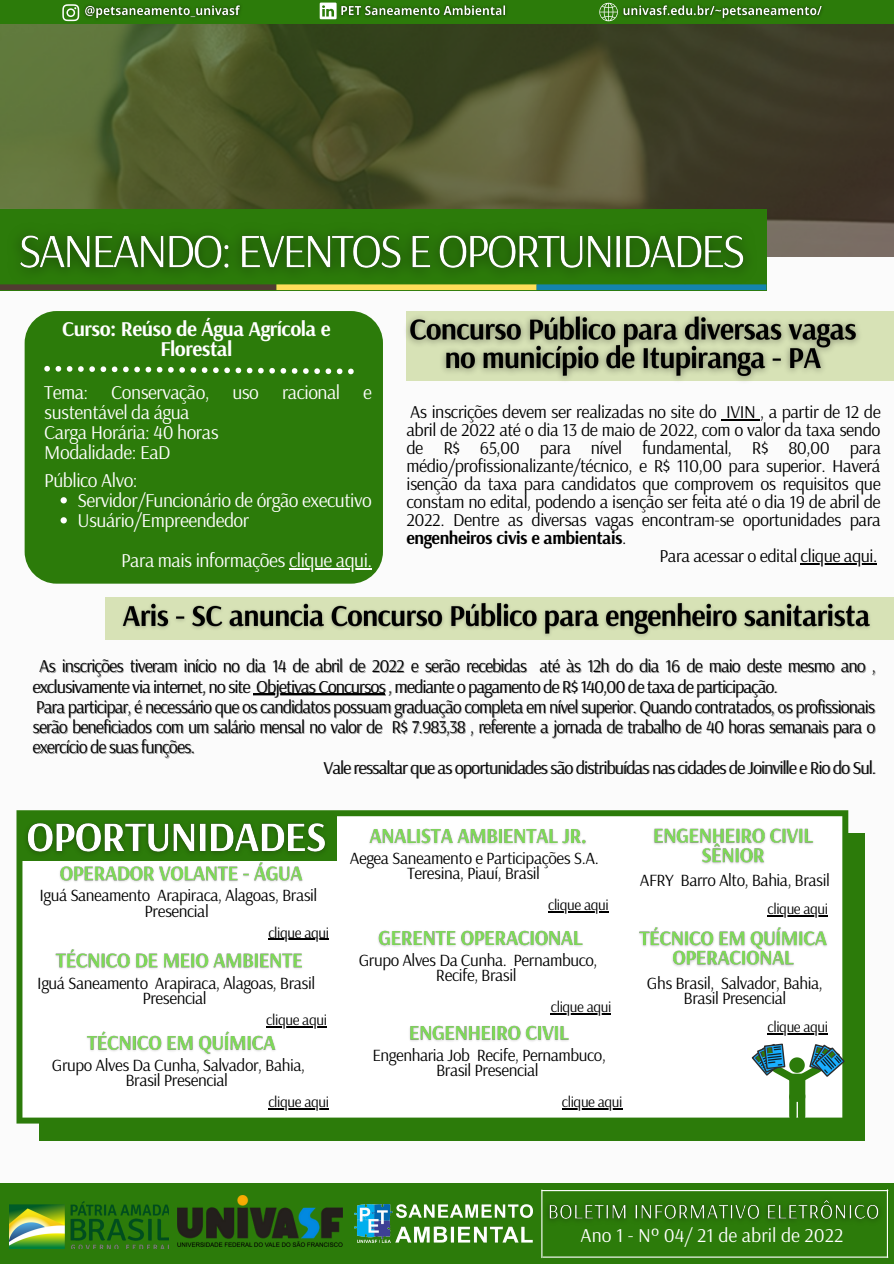
<style>
.page{position:relative;width:894px;height:1264px;background:#fff}
.page>*{position:absolute;margin:0;border:0;box-sizing:border-box;transform-origin:0 0}
.t1{font:700 21px/20.2px "Arsenal";letter-spacing:-.025em;color:#fff;text-align:center}
.t2{font:19.65px "Arsenal";color:#fff}
.t3{font:19.5px/20px "Arsenal";letter-spacing:-.025em;color:#fff}
.t4{font:18px/18px "Arsenal";letter-spacing:-.05em;color:#000;text-align:justify}
.t5{font:18px "Arsenal";letter-spacing:-.025em;color:#000}
.t6{font:17.1px/15.3px "Arsenal";letter-spacing:-.025em;color:#000;text-align:center}
.t7{font:15px "Arsenal";letter-spacing:-.025em;color:#000}
.s1{font-weight:700}
</style>
<div class="page">
<div style="left:0;top:0;width:893px;height:1263px;background:#fbfbfb"></div>
<svg style="left:0;top:24px;width:893px;height:232px;background:#4c512d"></svg>
<div style="left:0;top:0;width:893px;height:24px;background:#2c7b0a"></div>
<svg style="left:62px;top:4px;width:16px;height:17px"></svg>
<svg style="left:319px;top:3px;width:15px;height:16px"></svg>
<svg style="left:599px;top:2px;width:17px;height:20px"></svg>
<div style="left:0;top:1183px;width:893px;height:80px;background:#2c7b0a"></div>
<div style="left:25px;top:311px;width:358px;height:272px;background:#2c7b0a;border-radius:32px"></div>
<div style="left:39px;top:833px;width:825px;height:307px;background:#2c7b0a"></div>
<div style="left:16px;top:810px;width:832px;height:313px;background:#fff"></div>
<div style="left:105px;top:597px;width:788px;height:43px;background:#d7e2b6"></div>
<svg style="left:44px;top:366px;width:309px;height:8px"></svg>
<img style="left:18px;top:810px;width:318px;height:62px">
<div style="left:406px;top:311px;width:487px;height:70px;background:#d7e2b6"></div>
<svg style="left:751px;top:1043px;width:93px;height:78px"></svg>
<img style="left:0;top:199px;width:770px;height:92px">
<img style="left:78px;top:4px;width:170px;height:22px">
<img style="left:334px;top:2px;width:178px;height:24px">
<img style="left:616px;top:4px;width:212px;height:22px">
<hr style="left:543px;top:1256px;width:344px;height:1px;background:#fff">
<hr style="left:541px;top:1189px;width:1px;height:68px;background:#fff">
<hr style="left:886px;top:1189px;width:1px;height:68px;background:#fff">
<img style="left:541px;top:1189px;width:348px;height:45px">
<img style="left:122px;top:602px;width:748px;height:34px">
<hr style="left:257px;top:694px;width:128px;height:1px;background:#000">
<hr style="left:256px;top:693px;width:129px;height:1px;background:#000">
<svg style="left:61px;top:497px;width:6px;height:6px"></svg>
<svg style="left:61px;top:517px;width:6px;height:6px"></svg>
<hr style="left:289px;top:568px;width:83px;height:2px;background:#fff">
<img style="left:56px;top:856px;width:250px;height:34px">
<hr style="left:268px;top:938px;width:61px;height:1px;background:#000">
<img style="left:364px;top:818px;width:227px;height:36px">
<hr style="left:548px;top:911px;width:60px;height:1px;background:#000">
<img style="left:406px;top:315px;width:453px;height:65px">
<hr style="left:725px;top:419px;width:30px;height:1px;background:#000">
<hr style="left:800px;top:563px;width:76px;height:1px;background:#000">
<img style="left:647px;top:818px;width:171px;height:55px">
<hr style="left:767px;top:915px;width:60px;height:1px;background:#000">
<img style="left:9px;top:1201px;width:159px;height:46px">
<img style="left:177px;top:1195px;width:166px;height:51px">
<img style="left:354px;top:1204px;width:178px;height:38px">
<img style="left:51px;top:943px;width:254px;height:34px">
<hr style="left:266px;top:1026px;width:60px;height:1px;background:#000">
<img style="left:83px;top:1025px;width:196px;height:34px">
<hr style="left:268px;top:1108px;width:61px;height:1px;background:#000">
<img style="left:374px;top:919px;width:213px;height:37px">
<hr style="left:550px;top:1013px;width:61px;height:1px;background:#000">
<img style="left:404px;top:1014px;width:173px;height:36px">
<hr style="left:561px;top:1108px;width:61px;height:1px;background:#000">
<img style="left:634px;top:920px;width:197px;height:55px">
<hr style="left:767px;top:1033px;width:60px;height:1px;background:#000">
<p class="t1" style="left:62px;top:317px;width:270px">Curso: Reúso de Água Agrícola e<br>Florestal</p>
<p class="t3" style="left:44px;top:381px;width:329px">Tema: Conservação, uso racional e sustentável da água</p>
<p class="t3" style="left:44px;top:422px;width:176px">Carga Horária: 40 horas</p>
<p class="t3" style="left:44px;top:442px;width:128px">Modalidade: EaD</p>
<p class="t3" style="left:44px;top:469px;width:95px">Público Alvo:</p>
<p class="t3" style="left:77px;top:489px;width:296px">Servidor/Funcionário de órgão executivo</p>
<p class="t3" style="left:77px;top:509px;width:173px">Usuário/Empreendedor</p>
<p class="t3" style="left:121px;top:549px;width:253px">Para mais informações clique aqui.</p>
<p class="t4" style="left:406px;top:402px;width:476px">As inscrições devem ser realizadas no site do IVIN , a partir de 12 de abril de 2022 até o dia 13 de maio de 2022, com o valor da taxa sendo de R$ 65,00 para nível fundamental, R$ 80,00 para médio/profissionalizante/técnico, e R$ 110,00 para superior. Haverá isenção da taxa para candidatos que comprovem os requisitos que constam no edital, podendo a isenção ser feita até o dia 19 de abril de 2022. Dentre as diversas vagas encontram-se oportunidades para <span class="s1">engenheiros civis e ambientais</span>.</p>
<p class="t5" style="left:659px;top:544px;width:219px">Para acessar o edital clique aqui.</p>
<p class="t4" style="left:33px;top:655px;width:844px;line-height:20.2px;text-indent:7px">As inscrições tiveram início no dia 14 de abril de 2022 e serão recebidas até às 12h do dia 16 de maio deste mesmo ano , exclusivamente via internet, no site Objetivas Concursos , mediante o pagamento de R$ 140,00 de taxa de participação.</p>
<p class="t4" style="left:33px;top:696px;width:844px;line-height:20.2px">Para participar, é necessário que os candidatos possuam graduação completa em nível superior. Quando contratados, os profissionais serão beneficiados com um salário mensal no valor de R$ 7.983,38 , referente a jornada de trabalho de 40 horas semanais para o exercício de suas funções.</p>
<p class="t4" style="left:323px;top:758px;width:554px">Vale ressaltar que as oportunidades são distribuídas nas cidades de Joinville e Rio do Sul.</p>
<p class="t6" style="left:39px;top:887px;width:279px">Iguá Saneamento Arapiraca, Alagoas, Brasil<br>Presencial</p>
<p class="t7" style="left:268px;top:922px;width:62px">clique aqui</p>
<p class="t6" style="left:37px;top:974px;width:279px">Iguá Saneamento Arapiraca, Alagoas, Brasil<br>Presencial</p>
<p class="t7" style="left:266px;top:1010px;width:62px">clique aqui</p>
<p class="t6" style="left:52px;top:1056px;width:254px">Grupo Alves Da Cunha, Salvador, Bahia,<br>Brasil Presencial</p>
<p class="t7" style="left:268px;top:1092px;width:62px">clique aqui</p>
<p class="t6" style="left:350px;top:850px;width:250px">Aegea Saneamento e Participações S.A.<br>Teresina, Piauí, Brasil</p>
<p class="t7" style="left:548px;top:895px;width:62px">clique aqui</p>
<p class="t6" style="left:358px;top:952px;width:240px">Grupo Alves Da Cunha. Pernambuco,<br>Recife, Brasil</p>
<p class="t7" style="left:550px;top:997px;width:62px">clique aqui</p>
<p class="t6" style="left:372px;top:1046px;width:235px">Engenharia Job Recife, Pernambuco,<br>Brasil Presencial</p>
<p class="t7" style="left:561px;top:1092px;width:62px">clique aqui</p>
<p class="t6" style="left:639px;top:872px;width:192px">AFRY Barro Alto, Bahia, Brasil</p>
<p class="t7" style="left:767px;top:899px;width:62px">clique aqui</p>
<p class="t6" style="left:646px;top:974px;width:177px">Ghs Brasil, Salvador, Bahia,<br>Brasil Presencial</p>
<p class="t7" style="left:767px;top:1017px;width:62px">clique aqui</p>
<p class="t2" style="left:580px;top:1222px;width:264px">Ano 1 - Nº 04/ 21 de abril de 2022</p>
</div>
